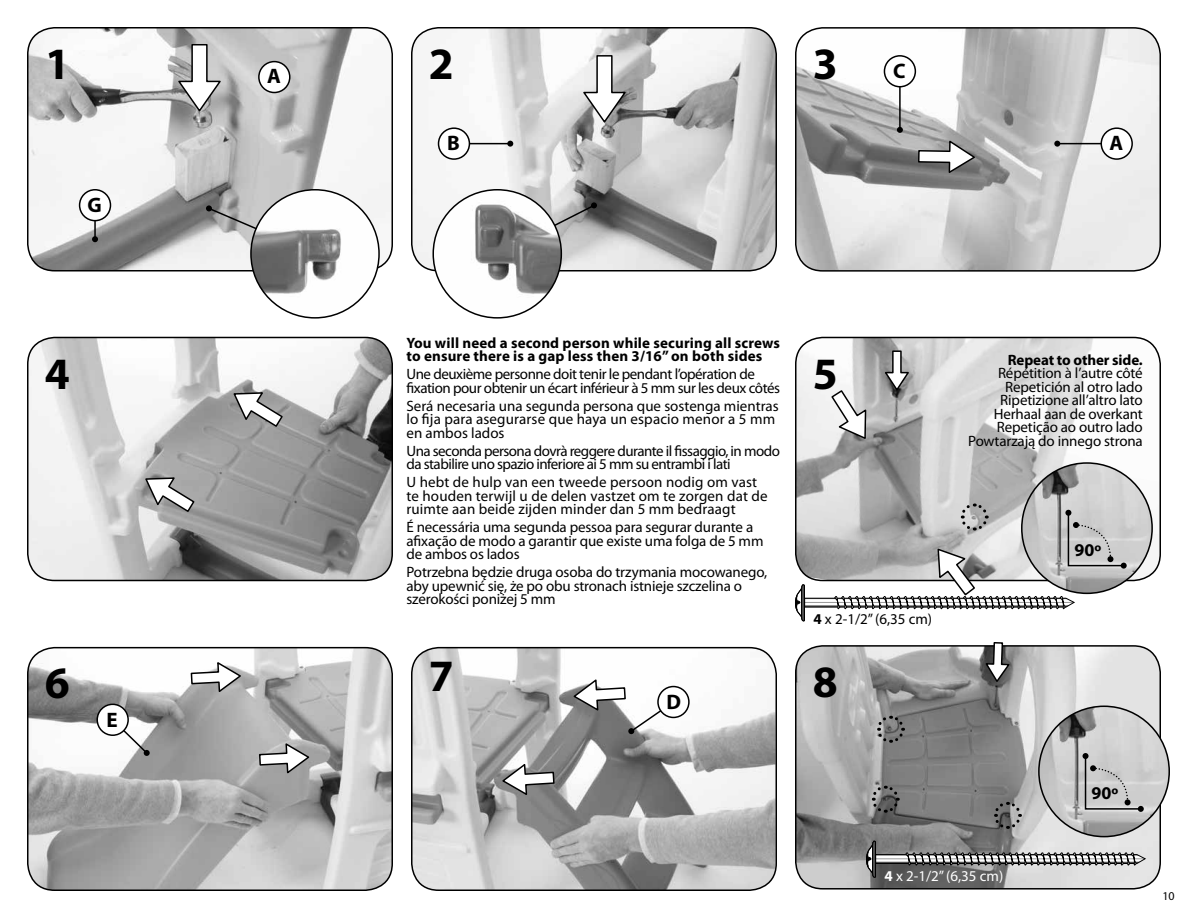
<style>
.page{position:relative;width:1188px;height:918px;background:#fff}
.page>*{position:absolute;margin:0;border:0;box-sizing:border-box;transform-origin:0 0}
.t1{font:700 45px "Myriad Pro";color:#000}
.t2{font:700 21px "Myriad Pro";color:#000}
.t3{font:700 18px "Myriad Pro";color:#000}
.t4{font:15px/13.5px "Myriad Pro";letter-spacing:-.01em;color:#000}
.t5{font:15px/13.5px "Myriad Pro";letter-spacing:.01em;color:#000}
.t6{font:15px/13.5px "Myriad Pro";letter-spacing:-.03em;color:#000}
.t7{font:15px/13.5px "Myriad Pro";letter-spacing:-.035em;color:#000}
.t8{font:700 15px/13.5px "Myriad Pro";letter-spacing:.01em;color:#000}
.t9{font:700 15px "Myriad Pro";letter-spacing:-.01em;color:#000}
.t10{font:15px "Myriad Pro";color:#fff}
.t11{font:12px "Myriad Pro";color:#000}
.s1{font-weight:700}
</style>
<div class="page">
<img style="left:412px;top:28px;width:364px;height:242px">
<div style="left:411px;top:27px;width:366px;height:245px;border:2px solid #000;border-radius:27px"></div>
<img style="left:28px;top:28px;width:364px;height:242px">
<div style="left:27px;top:27px;width:366px;height:245px;border:2px solid #000;border-radius:27px"></div>
<img style="left:28px;top:337px;width:364px;height:243px">
<div style="left:27px;top:337px;width:366px;height:244px;border:2px solid #000;border-radius:27px"></div>
<img style="left:796px;top:28px;width:364px;height:243px">
<div style="left:795px;top:27px;width:366px;height:245px;border:2px solid #000;border-radius:27px"></div>
<img style="left:796px;top:337px;width:364px;height:244px">
<div style="left:795px;top:337px;width:366px;height:244px;border:2px solid #000;border-radius:27px"></div>
<img style="left:28px;top:648px;width:364px;height:242px">
<div style="left:27px;top:647px;width:366px;height:244px;border:2px solid #000;border-radius:27px"></div>
<img style="left:412px;top:648px;width:364px;height:242px">
<div style="left:411px;top:647px;width:366px;height:244px;border:2px solid #000;border-radius:27px"></div>
<img style="left:796px;top:646px;width:364px;height:242px">
<div style="left:795px;top:645px;width:366px;height:245px;border:2px solid #000;border-radius:27px"></div>
<svg style="left:206px;top:205px;width:67px;height:51px"></svg>
<img style="left:251px;top:190px;width:128px;height:128px;border-radius:64px">
<svg style="left:535px;top:202px;width:62px;height:55px;background:#adadad"></svg>
<img style="left:433px;top:190px;width:128px;height:128px;border-radius:64px">
<svg style="left:111px;top:718px;width:39px;height:38px"></svg>
<hr style="left:1057px;top:143px;width:60px;height:1px;background:#000">
<svg style="left:1054px;top:141px;width:6px;height:6px"></svg>
<hr style="left:899px;top:71px;width:2px;height:59px;background:#000">
<svg style="left:897px;top:127px;width:6px;height:6px"></svg>
<hr style="left:454px;top:143px;width:56px;height:1px;background:#000">
<svg style="left:507px;top:141px;width:6px;height:6px"></svg>
<hr style="left:94px;top:205px;width:2px;height:34px;background:#000">
<svg style="left:92px;top:236px;width:6px;height:6px"></svg>
<div style="left:884px;top:56px;width:31px;height:31px;background:#fff;border-radius:50%"></div>
<div style="left:884px;top:55px;width:32px;height:32px;border:2px solid #000;border-radius:50%"></div>
<div style="left:80px;top:190px;width:30px;height:31px;background:#fff;border-radius:50%"></div>
<div style="left:79px;top:189px;width:32px;height:32px;border:2px solid #000;border-radius:50%"></div>
<div style="left:439px;top:128px;width:30px;height:31px;background:#fff;border-radius:50%"></div>
<div style="left:438px;top:127px;width:32px;height:33px;border:2px solid #000;border-radius:50%"></div>
<div style="left:259px;top:62px;width:31px;height:31px;background:#fff;border-radius:50%"></div>
<div style="left:258px;top:61px;width:33px;height:32px;border:2px solid #000;border-radius:50%"></div>
<div style="left:1101px;top:128px;width:31px;height:31px;background:#fff;border-radius:50%"></div>
<div style="left:1101px;top:127px;width:32px;height:33px;border:2px solid #000;border-radius:50%"></div>
<div style="left:658px;top:687px;width:31px;height:30px;background:#fff;border-radius:50%"></div>
<div style="left:657px;top:686px;width:33px;height:32px;border:2px solid #000;border-radius:50%"></div>
<div style="left:97px;top:704px;width:31px;height:31px;background:#fff;border-radius:50%"></div>
<div style="left:96px;top:704px;width:33px;height:32px;border:2px solid #000;border-radius:50%"></div>
<svg style="left:177px;top:43px;width:46px;height:70px"></svg>
<svg style="left:144px;top:476px;width:52px;height:37px"></svg>
<svg style="left:232px;top:391px;width:52px;height:37px"></svg>
<svg style="left:884px;top:350px;width:27px;height:43px"></svg>
<svg style="left:830px;top:389px;width:37px;height:52px"></svg>
<svg style="left:258px;top:741px;width:53px;height:34px"></svg>
<svg style="left:500px;top:763px;width:55px;height:34px"></svg>
<svg style="left:572px;top:678px;width:104px;height:56px"></svg>
<svg style="left:984px;top:642px;width:28px;height:42px"></svg>
<svg style="left:190px;top:660px;width:53px;height:33px"></svg>
<svg style="left:582px;top:54px;width:46px;height:70px"></svg>
<svg style="left:917px;top:139px;width:60px;height:35px"></svg>
<svg style="left:866px;top:840px;width:281px;height:38px;background:#999"></svg>
<svg style="left:875px;top:714px;width:31px;height:31px"></svg>
<svg style="left:870px;top:784px;width:31px;height:30px"></svg>
<svg style="left:992px;top:800px;width:31px;height:31px"></svg>
<img style="left:1022px;top:463px;width:130px;height:130px;border-radius:65px">
<svg style="left:795px;top:502px;width:332px;height:120px"></svg>
<img style="left:1039px;top:706px;width:130px;height:131px;border-radius:65px">
<svg style="left:1083px;top:753px;width:61px;height:59px;background:#bdbdbd"></svg>
<h1 class="t1" style="left:45px;top:34px;width:26px">1</h1>
<h1 class="t1" style="left:429px;top:34px;width:26px">2</h1>
<h1 class="t1" style="left:813px;top:34px;width:26px">3</h1>
<h2 class="t2" style="left:267px;top:63px;width:15px">A</h2>
<h2 class="t2" style="left:87px;top:192px;width:16px">G</h2>
<h2 class="t2" style="left:447px;top:130px;width:14px">B</h2>
<h2 class="t2" style="left:893px;top:57px;width:14px">C</h2>
<h2 class="t2" style="left:1110px;top:129px;width:15px">A</h2>
<p class="t8" style="left:406px;top:336px;width:375px">You will need a second person while securing all screws to ensure there is a gap less then 3/16” on both sides</p>
<p class="t6" style="left:406px;top:367px;width:375px">Une deuxième personne doit tenir le pendant l’opération de fixation pour obtenir un écart inférieur à 5 mm sur les deux côtés</p>
<p class="t4" style="left:406px;top:399px;width:374px">Será necesaria una segunda persona que sostenga mientras lo fija para asegurarse que haya un espacio menor a 5 mm en ambos lados</p>
<p class="t7" style="left:406px;top:444px;width:375px">Una seconda persona dovrà reggere durante il fissaggio, in modo da stabilire uno spazio inferiore ai 5 mm su entrambi i lati</p>
<p class="t5" style="left:406px;top:475px;width:363px">U hebt de hulp van een tweede persoon nodig om vast te houden terwijl u de delen vastzet om te zorgen dat de ruimte aan beide zijden minder dan 5 mm bedraagt</p>
<p class="t4" style="left:406px;top:520px;width:359px">É necessária uma segunda pessoa para segurar durante a afixação de modo a garantir que existe uma folga de 5 mm de ambos os lados</p>
<p class="t4" style="left:406px;top:565px;width:362px">Potrzebna będzie druga osoba do trzymania mocowanego, aby upewnić się, że po obu stronach istnieje szczelina o szerokości poniżej 5 mm</p>
<h1 class="t1" style="left:45px;top:344px;width:26px">4</h1>
<h1 class="t1" style="left:813px;top:344px;width:26px">5</h1>
<p class="t4" style="left:813px;top:612px;width:120px"><span class="s1">4</span> x 2-1/2” (6,35 cm)</p>
<h1 class="t1" style="left:45px;top:654px;width:26px">6</h1>
<h1 class="t1" style="left:429px;top:647px;width:26px">7</h1>
<h1 class="t1" style="left:813px;top:652px;width:26px">8</h1>
<h2 class="t2" style="left:666px;top:688px;width:16px">D</h2>
<h2 class="t2" style="left:107px;top:706px;width:13px">E</h2>
<p class="t9" style="left:1008px;top:350px;width:136px">Repeat to other side.</p>
<p class="t4" style="left:968px;top:366px;width:176px;text-align:right">Répétition à l’autre côté<br>Repetición al otro lado<br>Ripetizione all’altro lato<br>Herhaal aan de overkant<br>Repetição ao outro lado<br>Powtarzają do innego strona</p>
<p class="t3" style="left:1075px;top:538px;width:28px">90º</p>
<p class="t3" style="left:1092px;top:782px;width:28px">90º</p>
<p class="t10" style="left:885px;top:866px;width:120px"><span class="s1">4</span> x 2-1/2” (6,35 cm)</p>
<p class="t11" style="left:1162px;top:889px;width:14px">10</p>
</div>
